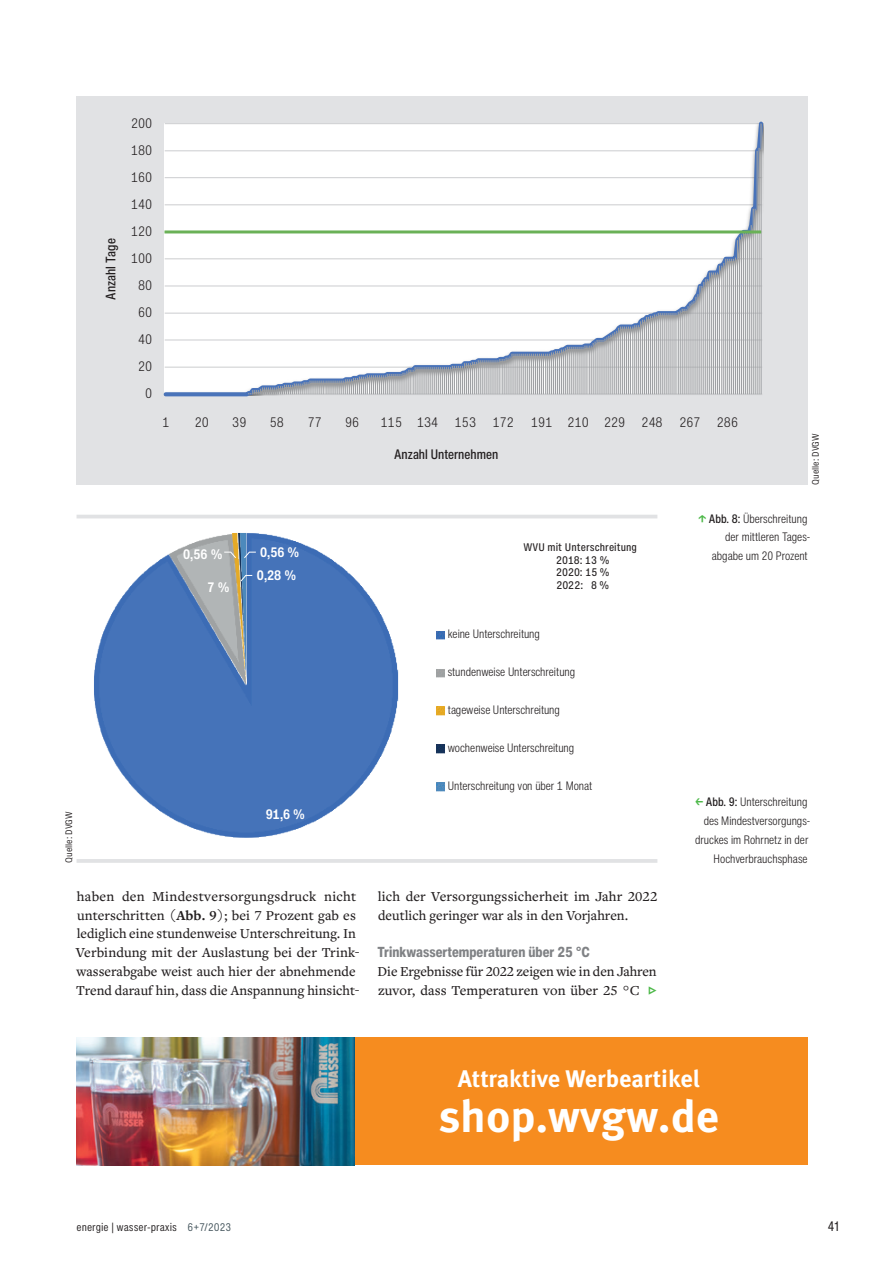
<style>
.page{position:relative;width:893px;height:1263px;background:#fff}
.page>*{position:absolute;margin:0;border:0;box-sizing:border-box;transform-origin:0 0}
.t1{font:700 45px "Meta OT";color:#fff}
.t2{font:700 24px "Meta OT";color:#fff}
.t3{font:500 14.25px/18.9px "Freight Text Pro";color:#231f20}
.t4{font:800 condensed 14.25px "Helvetica Now Text";color:#808285}
.t5{font:500 14.25px "Freight Text Pro";color:#4cb848}
.t6{font:300 condensed 13.5px "Helvetica Now Text";color:#231f20}
.t7{font:500 condensed 13.5px "Helvetica Now Text";color:#231f20}
.t8{font:700 condensed 13.5px "Helvetica Now Text";letter-spacing:.005em;color:#fff}
.t9{font:condensed 13.5px "Helvetica Now Text";color:#231f20}
.t10{font:300 condensed 12px/18.9px "Helvetica Now Text";color:#231f20;text-align:right}
.t11{font:500 condensed 10.5px/12.6px "Helvetica Now Micro";letter-spacing:.005em;color:#231f20;text-align:center}
.t12{font:condensed 10.5px "Helvetica Now Micro";color:#231f20}
.t13{font:condensed 9px "Helvetica Now Micro";color:#231f20}
.s1{font-weight:700;color:#4cb848}
.s2{font-weight:500}
.s3{font-weight:700}
.s4{color:#45555d}
</style>
<div class="page">
<div style="left:77px;top:97px;width:731px;height:388px;background:#e1e2e4"></div>
<svg style="left:163px;top:121px;width:601px;height:276px;background:#f7f8f9"></svg>
<svg style="left:248px;top:122px;width:514px;height:273px;background:#edeeef"></svg>
<hr style="left:164px;top:230px;width:597px;height:3px;background:#6ab157">
<img style="left:94px;top:533px;width:304px;height:305px">
<img style="left:169px;top:533px;width:63px;height:153px">
<img style="left:232px;top:533px;width:5px;height:153px">
<img style="left:237px;top:533px;width:3px;height:153px">
<img style="left:240px;top:533px;width:7px;height:153px">
<svg style="left:436px;top:631px;width:9px;height:9px"></svg>
<svg style="left:436px;top:669px;width:9px;height:9px"></svg>
<svg style="left:436px;top:706px;width:9px;height:9px"></svg>
<svg style="left:436px;top:744px;width:9px;height:9px"></svg>
<svg style="left:436px;top:782px;width:9px;height:9px"></svg>
<svg style="left:243px;top:551px;width:14px;height:8px"></svg>
<svg style="left:240px;top:575px;width:13px;height:7px"></svg>
<svg style="left:224px;top:551px;width:13px;height:8px"></svg>
<hr style="left:77px;top:515px;width:580px;height:3px;background:#e1e2e4">
<hr style="left:77px;top:859px;width:580px;height:4px;background:#e1e2e4">
<div style="left:77px;top:1038px;width:731px;height:127px;background:#f68c1f"></div>
<img style="left:77px;top:1038px;width:277px;height:127px">
<p class="t6" style="left:131px;top:114px;width:23px">200</p>
<p class="t6" style="left:131px;top:141px;width:23px">180</p>
<p class="t6" style="left:131px;top:168px;width:23px">160</p>
<p class="t6" style="left:131px;top:195px;width:23px">140</p>
<p class="t13" style="left:63px;top:863px;width:53px;rotate:-90deg">Quelle: DVGW</p>
<p class="t7" style="left:102px;top:300px;width:63px;rotate:-90deg">Anzahl Tage</p>
<p class="t6" style="left:131px;top:222px;width:23px">120</p>
<p class="t6" style="left:131px;top:249px;width:23px">100</p>
<p class="t6" style="left:138px;top:277px;width:16px">80</p>
<p class="t6" style="left:138px;top:303px;width:16px">60</p>
<p class="t6" style="left:138px;top:331px;width:16px">40</p>
<p class="t6" style="left:138px;top:358px;width:16px">20</p>
<p class="t6" style="left:145px;top:385px;width:9px">0</p>
<p class="t6" style="left:163px;top:414px;width:9px">1</p>
<p class="t6" style="left:195px;top:414px;width:16px">20</p>
<p class="t6" style="left:232px;top:414px;width:16px">39</p>
<p class="t6" style="left:270px;top:414px;width:16px">58</p>
<p class="t6" style="left:308px;top:414px;width:16px">77</p>
<p class="t6" style="left:345px;top:414px;width:16px">96</p>
<p class="t6" style="left:381px;top:414px;width:135px">115 134 153 172</p>
<p class="t6" style="left:531px;top:414px;width:208px">191 210 229 248 267 286</p>
<p class="t7" style="left:394px;top:445px;width:105px">Anzahl Unternehmen</p>
<p class="t13" style="left:809px;top:485px;width:53px;rotate:-90deg">Quelle: DVGW</p>
<p class="t8" style="left:183px;top:545px;width:41px">0,56 %</p>
<p class="t8" style="left:208px;top:578px;width:23px">7 %</p>
<p class="t8" style="left:260px;top:543px;width:41px">0,56 %</p>
<p class="t8" style="left:257px;top:566px;width:41px">0,28 %</p>
<p class="t11" style="left:524px;top:541px;width:115px">WVU mit Unterschreitung<br>2018: 13 %<br>2020: 15 %<br>2022: 8 %</p>
<p class="t10" style="left:698px;top:509px;width:113px"><span class="s1">↑</span> <span class="s2">Abb. 8:</span> Überschreitung der mittleren Tages&shy;abgabe um 20 Prozent</p>
<p class="t8" style="left:266px;top:805px;width:41px">91,6 %</p>
<p class="t10" style="left:448px;top:625px;width:94px">keine Unterschreitung</p>
<p class="t10" style="left:448px;top:663px;width:129px">stundenweise Unterschreitung</p>
<p class="t10" style="left:448px;top:700px;width:114px">tageweise Unterschreitung</p>
<p class="t10" style="left:448px;top:738px;width:128px">wochenweise Unterschreitung</p>
<p class="t10" style="left:448px;top:776px;width:146px">Unterschreitung von über 1 Monat</p>
<p class="t10" style="left:695px;top:792px;width:117px"><span class="s1">←</span> <span class="s2">Abb. 9:</span> Unterschreitung des Mindestversorgungs&shy;druckes im Rohrnetz in der<br>Hochverbrauchsphase</p>
<p class="t3" style="left:76px;top:886px;width:285px">haben den Mindestversorgungsdruck nicht unterschritten (<span class="s3">Abb. 9</span>); bei 7 Prozent gab es lediglich eine stundenweise Unterschreitung. In Verbindung mit der Auslastung bei der Trink&shy;wasserabgabe weist auch hier der abnehmende Trend darauf hin, dass die Anspannung hinsicht-</p>
<p class="t3" style="left:378px;top:886px;width:281px">lich der Versorgungssicherheit im Jahr 2022 deutlich geringer war als in den Vorjahren.</p>
<p class="t4" style="left:377px;top:943px;width:214px">Trinkwassertemperaturen über 25 °C</p>
<p class="t3" style="left:378px;top:962px;width:281px">Die Ergebnisse für 2022 zeigen wie in den Jahren zuvor, dass Temperaturen von über 25 °C</p>
<p class="t5" style="left:647px;top:981px;width:12px">B</p>
<h2 class="t2" style="left:458px;top:1064px;width:244px">Attraktive Werbeartikel</h2>
<h1 class="t1" style="left:438px;top:1090px;width:282px">shop.wvgw.de</h1>
<p class="t12" style="left:77px;top:1220px;width:156px">energie | wasser-praxis <span class="s4">6+7/2023</span></p>
<p class="t9" style="left:828px;top:1217px;width:12px">41</p>
</div>
